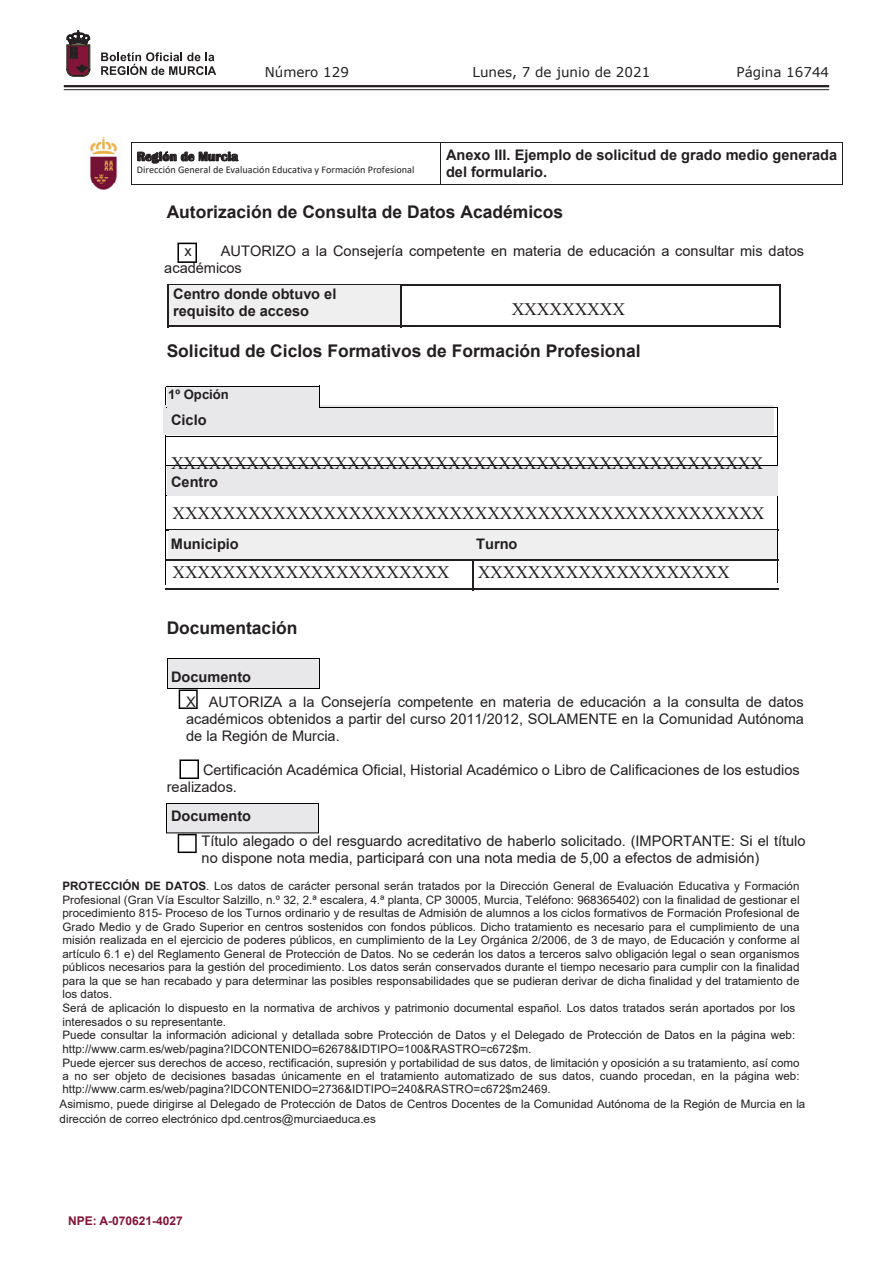
<style>
.page{position:relative;width:893px;height:1263px;background:#fff}
.page>*{position:absolute;margin:0;border:0;box-sizing:border-box;transform-origin:0 0}
.t1{font:17.4px "Times New Roman";color:#231f20}
.t2{font:700 17.4px "Arial";color:#231f20}
.t3{font:14.55px/16.8px "Arial";color:#231f20}
.t4{font:700 14.55px/16.8px "Arial";color:#231f20}
.t5{font:13.5px "Verdana";color:#231f20}
.t6{font:700 13.05px "Britannic";color:#231f20}
.t7{font:700 13.05px "Arial";color:#231f20}
.t8{font:700 12px "Arial";color:#83143a}
.t9{font:11.55px/13.5px "Arial";color:#231f20}
.t10{font:10.2px "Calibri";letter-spacing:-.005em;color:#231f20}
.s1{font-weight:700}
</style>
<div class="page">
<hr style="left:64px;top:85px;width:765px;height:2px;background:#231f20">
<hr style="left:64px;top:89px;width:765px;height:1px;background:#231f20">
<svg style="left:101px;top:52px;width:115px;height:23px"></svg>
<svg style="left:67px;top:31px;width:23px;height:45px"></svg>
<img style="left:89px;top:137px;width:29px;height:52px">
<svg style="left:137px;top:152px;width:102px;height:11px"></svg>
<hr style="left:132px;top:142px;width:711px;height:1px;background:#231f20">
<hr style="left:132px;top:142px;width:1px;height:43px;background:#231f20">
<hr style="left:132px;top:184px;width:309px;height:1px;background:#231f20">
<hr style="left:441px;top:142px;width:1px;height:43px;background:#231f20">
<hr style="left:441px;top:184px;width:401px;height:1px;background:#231f20">
<hr style="left:842px;top:142px;width:1px;height:43px;background:#231f20">
<img style="left:177px;top:242px;width:22px;height:21px">
<hr style="left:166px;top:437px;width:612px;height:1px;background:#000">
<hr style="left:165px;top:388px;width:1px;height:197px;background:#000">
<hr style="left:166px;top:466px;width:612px;height:1px;background:#000">
<hr style="left:777px;top:407px;width:1px;height:176px;background:#000">
<hr style="left:166px;top:495px;width:612px;height:1px;background:#000">
<div style="left:163px;top:406px;width:611px;height:29px;background:#e8e8ea"></div>
<hr style="left:166px;top:407px;width:612px;height:1px;background:#000">
<div style="left:167px;top:466px;width:610px;height:29px;background:#e8e8ea"></div>
<div style="left:167px;top:386px;width:152px;height:22px;background:#e8e8ea"></div>
<hr style="left:166px;top:386px;width:154px;height:1px;background:#000">
<svg style="left:319px;top:387px;width:1px;height:20px"></svg>
<img style="left:179px;top:759px;width:21px;height:20px">
<img style="left:168px;top:659px;width:152px;height:51px">
<img style="left:166px;top:803px;width:152px;height:51px">
<div style="left:169px;top:285px;width:231px;height:17px;background:#efeff0"></div>
<div style="left:169px;top:302px;width:231px;height:17px;background:#efeff0"></div>
<hr style="left:167px;top:284px;width:233px;height:1px;background:#231f20">
<hr style="left:402px;top:284px;width:377px;height:1px;background:#231f20">
<hr style="left:167px;top:286px;width:2px;height:33px;background:#231f20">
<hr style="left:400px;top:286px;width:2px;height:33px;background:#231f20">
<hr style="left:779px;top:286px;width:2px;height:33px;background:#231f20">
<div style="left:169px;top:319px;width:231px;height:7px;background:#efeff0"></div>
<svg style="left:167px;top:319px;width:2px;height:7px"></svg>
<hr style="left:167px;top:326px;width:233px;height:1px;background:#231f20">
<svg style="left:400px;top:319px;width:2px;height:8px"></svg>
<hr style="left:402px;top:326px;width:377px;height:1px;background:#231f20">
<svg style="left:779px;top:319px;width:2px;height:8px"></svg>
<div style="left:168px;top:530px;width:305px;height:22px;background:#efeff0"></div>
<div style="left:473px;top:530px;width:303px;height:22px;background:#efeff0"></div>
<hr style="left:168px;top:529px;width:305px;height:1px;background:#231f20">
<hr style="left:473px;top:529px;width:304px;height:1px;background:#231f20">
<hr style="left:474px;top:530px;width:303px;height:1px;background:#efeff0">
<div style="left:168px;top:552px;width:305px;height:8px;background:#efeff0"></div>
<div style="left:473px;top:552px;width:303px;height:8px;background:#efeff0"></div>
<hr style="left:167px;top:560px;width:306px;height:1px;background:#231f20">
<hr style="left:474px;top:560px;width:305px;height:1px;background:#231f20">
<hr style="left:167px;top:589px;width:306px;height:1px;background:#231f20">
<svg style="left:473px;top:559px;width:1px;height:31px"></svg>
<hr style="left:474px;top:589px;width:303px;height:1px;background:#231f20">
<p class="t5" style="left:265px;top:62px;width:86px">Número 129</p>
<p class="t5" style="left:472px;top:62px;width:179px">Lunes, 7 de junio de 2021</p>
<p class="t5" style="left:736px;top:62px;width:94px">Página 16744</p>
<p class="t4" style="left:446px;top:147px;width:393px">Anexo III. Ejemplo de solicitud de grado medio generada del formulario.</p>
<h1 class="t2" style="left:167px;top:199px;width:398px">Autorización de Consulta de Datos Académicos</h1>
<p class="t3" style="left:184px;top:242px;width:9px">x</p>
<p class="t6" style="left:137px;top:149px;width:103px">Región de Murcia</p>
<p class="t10" style="left:137px;top:163px;width:279px">Dirección General de Evaluación Educativa y Formación Profesional</p>
<p class="t3" style="left:164px;top:242px;width:641px;text-indent:57px">AUTORIZO a la Consejería competente en materia de educación a consultar mis datos académicos</p>
<p class="t4" style="left:173px;top:286px;width:165px">Centro donde obtuvo el requisito de acceso</p>
<h1 class="t1" style="left:512px;top:297px;width:115px">XXXXXXXXX</h1>
<h1 class="t2" style="left:167px;top:339px;width:476px">Solicitud de Ciclos Formativos de Formación Profesional</h1>
<p class="t7" style="left:168px;top:385px;width:62px">1º Opción</p>
<p class="t4" style="left:171px;top:412px;width:37px">Ciclo</p>
<h1 class="t1" style="left:171px;top:451px;width:594px">XXXXXXXXXXXXXXXXXXXXXXXXXXXXXXXXXXXXXXXXXXXXXXX</h1>
<p class="t4" style="left:171px;top:473px;width:48px">Centro</p>
<h1 class="t1" style="left:172px;top:501px;width:594px">XXXXXXXXXXXXXXXXXXXXXXXXXXXXXXXXXXXXXXXXXXXXXXX</h1>
<p class="t4" style="left:171px;top:535px;width:69px">Municipio</p>
<p class="t4" style="left:476px;top:535px;width:43px">Turno</p>
<h1 class="t1" style="left:172px;top:559px;width:279px">XXXXXXXXXXXXXXXXXXXXXX</h1>
<h1 class="t1" style="left:478px;top:559px;width:254px">XXXXXXXXXXXXXXXXXXXX</h1>
<h1 class="t2" style="left:167px;top:616px;width:132px">Documentación</h1>
<p class="t4" style="left:171px;top:669px;width:82px">Documento</p>
<p class="t3" style="left:186px;top:694px;width:619px;text-align:justify">X AUTORIZA a la Consejería competente en materia de educación a la consulta de datos académicos obtenidos a partir del curso 2011/2012, SOLAMENTE en la Comunidad Autónoma de la Región de Murcia.</p>
<p class="t3" style="left:167px;top:761px;width:634px;text-indent:36px">Certificación Académica Oficial, Historial Académico o Libro de Calificaciones de los estudios realizados.</p>
<p class="t4" style="left:171px;top:807px;width:82px">Documento</p>
<p class="t3" style="left:202px;top:832px;width:605px">Título alegado o del resguardo acreditativo de haberlo solicitado. (IMPORTANTE: Si el título no dispone nota media, participará con una nota media de 5,00 a efectos de admisión)</p>
<p class="t9" style="left:62px;top:879px;width:739px"><span class="s1">PROTECCIÓN DE DATOS</span>. Los datos de carácter personal serán tratados por la Dirección General de Evaluación Educativa y Formación Profesional (Gran Vía Escultor Salzillo, n.º 32, 2.ª escalera, 4.ª planta, CP 30005, Murcia, Teléfono: 968365402) con la finalidad de gestionar el procedimiento 815- Proceso de los Turnos ordinario y de resultas de Admisión de alumnos a los ciclos formativos de Formación Profesional de Grado Medio y de Grado Superior en centros sostenidos con fondos públicos. Dicho tratamiento es necesario para el cumplimiento de una misión realizada en el ejercicio de poderes públicos, en cumplimiento de la Ley Orgánica 2/2006, de 3 de mayo, de Educación y conforme al artículo 6.1 e) del Reglamento General de Protección de Datos. No se cederán los datos a terceros salvo obligación legal o sean organismos públicos necesarios para la gestión del procedimiento. Los datos serán conservados durante el tiempo necesario para cumplir con la finalidad para la que se han recabado y para determinar las posibles responsabilidades que se pudieran derivar de dicha finalidad y del tratamiento de los datos.<br>Será de aplicación lo dispuesto en la normativa de archivos y patrimonio documental español. Los datos tratados serán aportados por los interesados o su representante.<br>Puede consultar la información adicional y detallada sobre Protección de Datos y el Delegado de Protección de Datos en la página web: http://www.carm.es/web/pagina?IDCONTENIDO=62678&amp;IDTIPO=100&amp;RASTRO=c672$m.<br>Puede ejercer sus derechos de acceso, rectificación, supresión y portabilidad de sus datos, de limitación y oposición a su tratamiento, así como a no ser objeto de decisiones basadas únicamente en el tratamiento automatizado de sus datos, cuando procedan, en la página web: http://www.carm.es/web/pagina?IDCONTENIDO=2736&amp;IDTIPO=240&amp;RASTRO=c672$m2469.</p>
<p class="t9" style="left:60px;top:1097px;width:747px;line-height:14.5px">Asimismo, puede dirigirse al Delegado de Protección de Datos de Centros Docentes de la Comunidad Autónoma de la Región de Murcia en la dirección de correo electrónico dpd.centros@murciaeduca.es</p>
<p class="t8" style="left:68px;top:1212px;width:116px">NPE: A-070621-4027</p>
</div>
